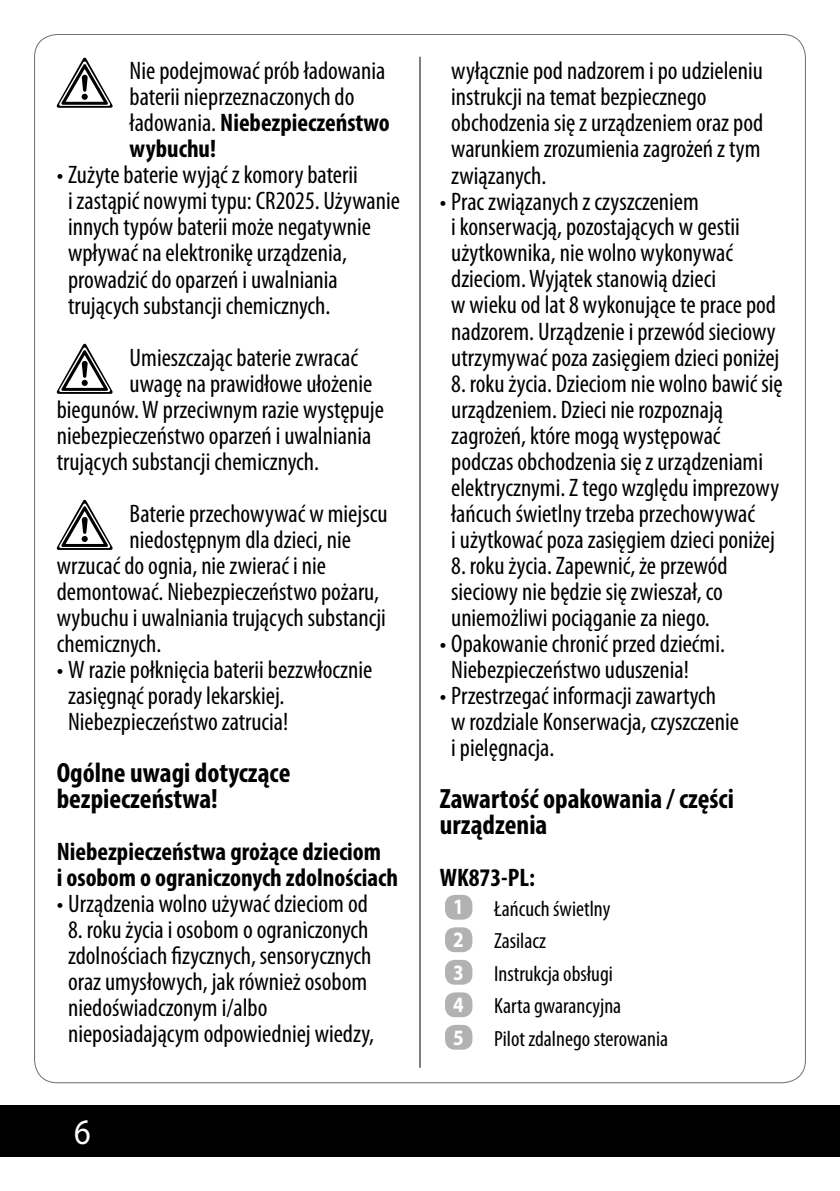
<style>
.page{position:relative;width:840px;height:1191px;background:#fff}
.page>*{position:absolute;margin:0;border:0;box-sizing:border-box;transform-origin:0 0}
.t1{font:36px "Myriad Pro";color:#fff;scale:.9 1}
.t2{font:700 condensed 28px/26px "Myriad Pro";color:#000}
.t3{font:condensed 25.4px/26px "Myriad Pro";color:#000}
.t4{font:700 condensed 25.4px/26px "Myriad Pro";color:#000}
.t5{font:condensed 22px "Myriad Pro";color:#000}
.t6{font:700 22px "Myriad Pro";color:#fff;scale:.87 1}
.s1{font-weight:700}
</style>
<div class="page">
<div style="left:0;top:1106px;width:839px;height:51px;background:#000"></div>
<hr style="left:419px;top:57px;width:1px;height:1010px;background:#000">
<svg style="left:56px;top:57px;width:57px;height:51px"></svg>
<svg style="left:56px;top:343px;width:57px;height:51px"></svg>
<svg style="left:56px;top:499px;width:57px;height:51px"></svg>
<div style="left:445px;top:895px;width:27px;height:24px;background:#b3b2b2;border-radius:10px"></div>
<div style="left:445px;top:927px;width:27px;height:25px;background:#b3b2b2;border-radius:10px"></div>
<div style="left:445px;top:960px;width:27px;height:24px;background:#b3b2b2;border-radius:10px"></div>
<div style="left:445px;top:992px;width:27px;height:25px;background:#b3b2b2;border-radius:10px"></div>
<div style="left:445px;top:1025px;width:27px;height:24px;background:#b3b2b2;border-radius:10px"></div>
<p class="t3" style="left:129px;top:58px;width:261px">Nie podejmować prób ładowania baterii nieprzeznaczonych do ładowania. <span class="s1">Niebezpieczeństwo wybuchu!</span></p>
<p class="t3" style="left:68px;top:162px;width:333px;text-indent:-11px">• Zużyte baterie wyjąć z komory baterii<br>i zastąpić nowymi typu: CR2025. Używanie innych typów baterii może negatywnie wpływać na elektronikę urządzenia, prowadzić do oparzeń i uwalniania trujących substancji chemicznych.</p>
<p class="t3" style="left:129px;top:344px;width:230px">Umieszczając baterie zwracać</p>
<p class="t3" style="left:129px;top:370px;width:244px">uwagę na prawidłowe ułożenie</p>
<p class="t3" style="left:57px;top:396px;width:328px">biegunów. W przeciwnym razie występuje</p>
<p class="t3" style="left:57px;top:422px;width:316px">niebezpieczeństwo oparzeń i uwalniania</p>
<p class="t3" style="left:57px;top:448px;width:264px">trujących substancji chemicznych.</p>
<p class="t3" style="left:129px;top:500px;width:259px">Baterie przechowywać w miejscu</p>
<p class="t3" style="left:129px;top:526px;width:223px">niedostępnym dla dzieci, nie</p>
<p class="t3" style="left:57px;top:552px;width:271px">wrzucać do ognia, nie zwierać i nie</p>
<p class="t3" style="left:57px;top:578px;width:323px">demontować. Niebezpieczeństwo pożaru,</p>
<p class="t3" style="left:57px;top:604px;width:330px">wybuchu i uwalniania trujących substancji</p>
<p class="t3" style="left:57px;top:630px;width:106px">chemicznych.</p>
<p class="t3" style="left:68px;top:656px;width:305px;text-indent:-11px">• W razie połknięcia baterii bezzwłocznie zasięgnąć porady lekarskiej.<br>Niebezpieczeństwo zatrucia!</p>
<p class="t2" style="left:57px;top:758px;width:235px">Ogólne uwagi dotyczące bezpieczeństwa!</p>
<p class="t4" style="left:57px;top:837px;width:342px">Niebezpieczeństwa grożące dzieciom<br>i osobom o ograniczonych zdolnościach</p>
<p class="t3" style="left:57px;top:890px;width:312px">• Urządzenia wolno używać dzieciom od</p>
<p class="t3" style="left:68px;top:916px;width:307px">8. roku życia i osobom o ograniczonych zdolnościach fizycznych, sensorycznych oraz umysłowych, jak również osobom niedoświadczonym i/albo nieposiadającym odpowiedniej wiedzy,</p>
<h1 class="t1" style="left:74px;top:1110px;width:20px">6</h1>
<p class="t3" style="left:451px;top:58px;width:313px">wyłącznie pod nadzorem i po udzieleniu instrukcji na temat bezpiecznego obchodzenia się z urządzeniem oraz pod warunkiem zrozumienia zagrożeń z tym związanych.</p>
<p class="t3" style="left:451px;top:188px;width:329px;text-indent:-11px">• Prac związanych z czyszczeniem<br>i konserwacją, pozostających w gestii użytkownika, nie wolno wykonywać dzieciom. Wyjątek stanowią dzieci<br>w wieku od lat 8 wykonujące te prace pod nadzorem. Urządzenie i przewód sieciowy utrzymywać poza zasięgiem dzieci poniżej</p>
<p class="t3" style="left:451px;top:370px;width:333px">8. roku życia. Dzieciom nie wolno bawić się urządzeniem. Dzieci nie rozpoznają zagrożeń, które mogą występować podczas obchodzenia się z urządzeniami elektrycznymi. Z tego względu imprezowy łańcuch świetlny trzeba przechowywać<br>i użytkować poza zasięgiem dzieci poniżej</p>
<p class="t3" style="left:451px;top:552px;width:278px">8. roku życia. Zapewnić, że przewód sieciowy nie będzie się zwieszał, co uniemożliwi pociąganie za niego.</p>
<p class="t3" style="left:451px;top:630px;width:275px;text-indent:-11px">• Opakowanie chronić przed dziećmi.<br>Niebezpieczeństwo uduszenia!</p>
<p class="t3" style="left:451px;top:682px;width:289px;text-indent:-11px">• Przestrzegać informacji zawartych<br>w rozdziale Konserwacja, czyszczenie i pielęgnacja.</p>
<p class="t2" style="left:439px;top:784px;width:295px">Zawartość opakowania / części urządzenia</p>
<p class="t4" style="left:439px;top:863px;width:97px">WK873-PL:</p>
<p class="t6" style="left:453px;top:892px;width:14px">1</p>
<p class="t5" style="left:494px;top:895px;width:118px">Łańcuch świetlny</p>
<p class="t6" style="left:453px;top:925px;width:14px">2</p>
<p class="t5" style="left:494px;top:927px;width:53px">Zasilacz</p>
<p class="t6" style="left:453px;top:957px;width:14px">3</p>
<p class="t5" style="left:494px;top:960px;width:120px">Instrukcja obsługi</p>
<p class="t6" style="left:453px;top:990px;width:14px">4</p>
<p class="t5" style="left:494px;top:992px;width:129px">Karta gwarancyjna</p>
<p class="t6" style="left:453px;top:1022px;width:14px">5</p>
<p class="t5" style="left:494px;top:1025px;width:175px">Pilot zdalnego sterowania</p>
</div>
